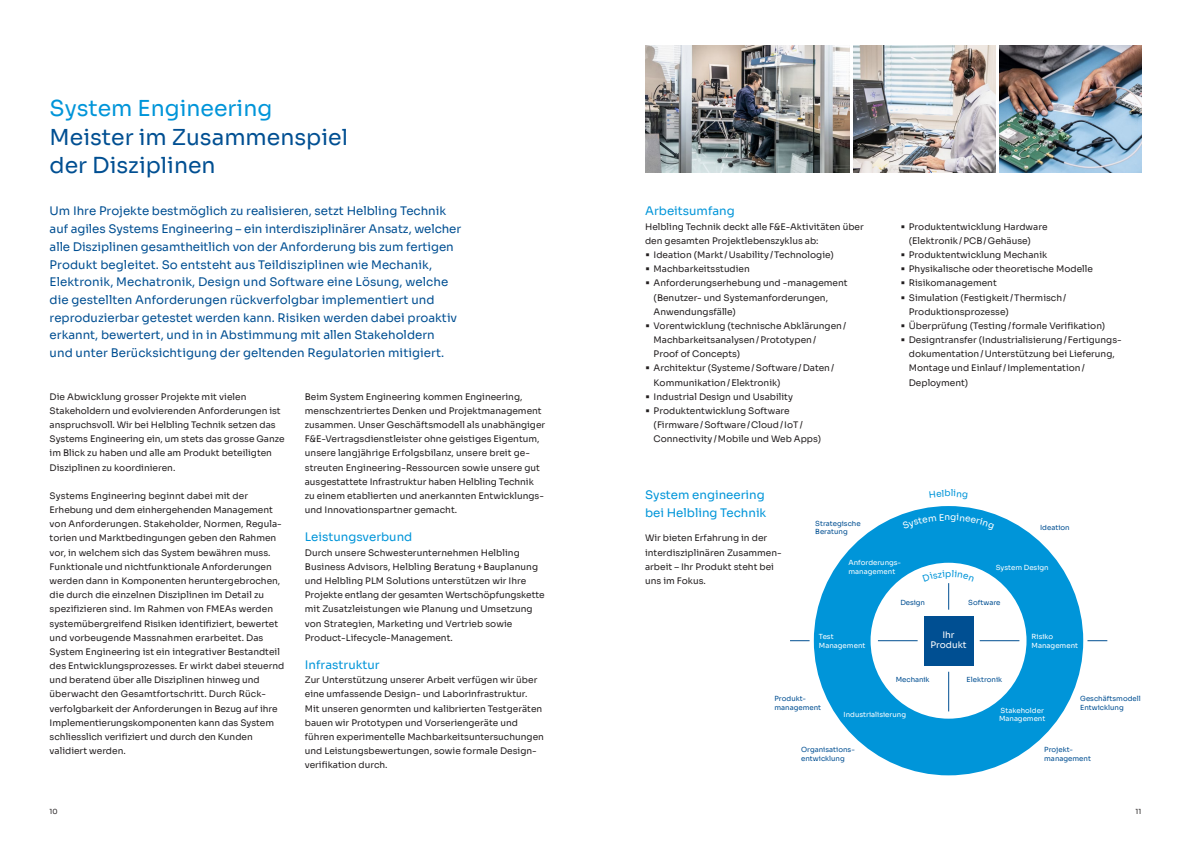
<style>
.page{position:relative;width:1191px;height:842px;background:#fff}
.page>*{position:absolute;margin:0;border:0;box-sizing:border-box;transform-origin:0 0}
.H3___22_pt{font:22px "Sora";color:#004f92}
.H3___22_pt-2{font:22px "Sora";color:#0095d9}
.Lead2_Quote___11_8_pt{font:11.8px/17.7px "Sora";color:#004f92}
.H5___11_8_pt{font:11.8px/17.7px "Sora";color:#0095d9}
.Fliesstext___9_pt{font:9px/14.2px "Sora";color:#231f20}
.Fliesstext___9_pt-2{font:9px/10px "Sora";color:#fff;text-align:center}
.t1{font:9px "Sora";color:#0095d9}
.Fliesstext_klein___7_pt{font:7px/8.5px "Sora";color:#004f92}
.Fliesstext_klein___7_pt-2{font:7px/8.5px "Sora";color:#fff}
.t2{font:7px "Sora";color:#231f20}
.s1{font-size:11.2px}
</style>
<div class="page">
<svg style="left:790px;top:640px;width:19px;height:1px"></svg>
<svg style="left:1087px;top:640px;width:20px;height:1px"></svg>
<div style="left:814px;top:506px;width:269px;height:269px;background:#0095d9;border-radius:50%"></div>
<div style="left:870px;top:563px;width:156px;height:156px;background:#fff;border-radius:50%"></div>
<div style="left:923px;top:616px;width:50px;height:49px;background:#004f92"></div>
<img style="left:645px;top:45px;width:204px;height:128px">
<img style="left:853px;top:45px;width:142px;height:128px">
<img style="left:999px;top:45px;width:142px;height:128px">
<hr style="left:948px;top:672px;width:1px;height:39px;background:#004f92">
<hr style="left:878px;top:640px;width:39px;height:1px;background:#004f92">
<hr style="left:979px;top:640px;width:40px;height:1px;background:#004f92">
<svg style="left:948px;top:583px;width:2px;height:27px"></svg>
<p class="H3___22_pt-2" style="left:50px;top:90px;width:224px">System Engineering</p>
<p class="H3___22_pt" style="left:50px;top:119px;width:300px">Meister im Zusammenspiel</p>
<p class="H3___22_pt" style="left:50px;top:147px;width:167px">der Disziplinen</p>
<p class="Lead2_Quote___11_8_pt" style="left:50px;top:201px;width:413px">Um Ihre Projekte bestmöglich zu realisieren, setzt Helbling Technik auf agiles Systems Engineering – ein interdisziplinärer Ansatz, welcher alle Disziplinen gesamtheitlich von der Anforderung bis zum fertigen Produkt begleitet. So entsteht aus Teildisziplinen wie Mechanik, Elektronik, Mechatronik, Design und Software eine Lösung, welche die gestellten Anforderungen rückverfolgbar implementiert und reproduzierbar getestet werden kann. Risiken werden dabei proaktiv erkannt, bewertert, und in in Abstimmung mit allen Stakeholdern<br>und unter Berücksichtigung der geltenden Regulatorien mitigiert.</p>
<p class="Fliesstext___9_pt" style="left:50px;top:389px;width:236px">Die Abwicklung grosser Projekte mit vielen Stakeholdern und evolvierenden Anforderungen ist anspruchsvoll. Wir bei Helbling Technik setzen das Systems Engineering ein, um stets das grosse Ganze im Blick zu haben und alle am Produkt beteiligten Disziplinen zu koordinieren.</p>
<p class="Fliesstext___9_pt" style="left:50px;top:488px;width:236px">Systems Engineering beginnt dabei mit der Erhebung und dem einhergehenden Management von Anforderungen. Stakeholder, Normen, Regula&shy;torien und Marktbedingungen geben den Rahmen vor, in welchem sich das System bewähren muss.<br>Funktionale und nichtfunktionale Anforderungen werden dann in Komponenten heruntergebrochen, die durch die einzelnen Disziplinen im Detail zu spezifizieren sind. Im Rahmen von FMEAs werden systemübergreifend Risiken identifiziert, bewertet und vorbeugende Massnahmen erarbeitet. Das System Engineering ist ein integrativer Bestandteil des Entwicklungsprozesses. Er wirkt dabei steuernd und beratend über alle Disziplinen hinweg und überwacht den Gesamtfortschritt. Durch Rück&shy;verfolgbarkeit der Anforderungen in Bezug auf ihre Implementierungskomponenten kann das System schliesslich verifiziert und durch den Kunden validiert werden.</p>
<p class="Fliesstext___9_pt" style="left:305px;top:389px;width:242px">Beim System Engineering kommen Engineering, menschzentriertes Denken und Projektmanagement zusammen. Unser Geschäftsmodell als unabhängiger F&amp;E-Vertragsdienstleister ohne geistiges Eigentum, unsere langjährige Erfolgsbilanz, unsere breit ge&shy;streuten Engineering-Ressourcen sowie unsere gut ausgestattete Infrastruktur haben Helbling Technik zu einem etablierten und anerkannten Entwicklungs&shy;und Innovationspartner gemacht.</p>
<p class="H5___11_8_pt" style="left:305px;top:527px;width:109px">Leistungsverbund</p>
<p class="Fliesstext___9_pt" style="left:305px;top:544px;width:241px">Durch unsere Schwesterunternehmen Helbling Business Advisors, Helbling Beratung+Bauplanung und Helbling PLM Solutions unterstützen wir Ihre Projekte entlang der gesamten Wertschöpfungskette mit Zusatzleistungen wie Planung und Umsetzung von Strategien, Marketing und Vertrieb sowie Product-Lifecycle-Management.</p>
<p class="H5___11_8_pt" style="left:305px;top:655px;width:76px">Infrastruktur</p>
<p class="Fliesstext___9_pt" style="left:305px;top:672px;width:241px">Zur Unterstützung unserer Arbeit verfügen wir über eine umfassende Design- und Laborinfrastruktur.<br>Mit unseren genormten und kalibrierten Testgeräten bauen wir Prototypen und Vorseriengeräte und führen experimentelle Machbarkeitsuntersuchungen und Leistungsbewertungen, sowie formale Design&shy;verifikation durch.</p>
<p class="H5___11_8_pt" style="left:645px;top:201px;width:91px">Arbeitsumfang</p>
<p class="Fliesstext___9_pt" style="left:645px;top:218px;width:220px">Helbling Technik deckt alle F&amp;E-Aktivitäten über den gesamten Projektlebenszyklus ab:</p>
<p class="Fliesstext___9_pt" style="left:645px;top:247px;width:190px"><span class="s1">•</span> Ideation (Markt /Usability/Technologie)</p>
<p class="Fliesstext___9_pt" style="left:645px;top:261px;width:106px"><span class="s1">•</span> Machbarkeitsstudien</p>
<p class="Fliesstext___9_pt" style="left:653px;top:275px;width:195px;text-indent:-9px"><span class="s1">•</span> Anforderungserhebung und -management (Benutzer- und Systemanforderungen,<br>Anwendungsfälle)</p>
<p class="Fliesstext___9_pt" style="left:653px;top:318px;width:194px;text-indent:-9px"><span class="s1">•</span> Vorentwicklung (technische Abklärungen/<br>Machbarkeitsanalysen/Prototypen/<br>Proof of Concepts)</p>
<p class="Fliesstext___9_pt" style="left:653px;top:360px;width:182px;text-indent:-9px"><span class="s1">•</span> Architektur (Systeme/Software/Daten/<br>Kommunikation/Elektronik)</p>
<p class="Fliesstext___9_pt" style="left:645px;top:389px;width:149px"><span class="s1">•</span> Industrial Design und Usability</p>
<p class="Fliesstext___9_pt" style="left:653px;top:403px;width:169px;text-indent:-9px"><span class="s1">•</span> Produktentwicklung Software (Firmware/Software/Cloud/IoT/<br>Connectivity/Mobile und Web Apps)</p>
<p class="Fliesstext___9_pt" style="left:909px;top:218px;width:140px;text-indent:-9px"><span class="s1">•</span> Produktentwicklung Hardware (Elektronik/PCB/Gehäuse)</p>
<p class="Fliesstext___9_pt" style="left:900px;top:247px;width:148px"><span class="s1">•</span> Produktentwicklung Mechanik</p>
<p class="Fliesstext___9_pt" style="left:900px;top:261px;width:194px"><span class="s1">•</span> Physikalische oder theoretische Modelle</p>
<p class="Fliesstext___9_pt" style="left:900px;top:275px;width:98px"><span class="s1">•</span> Risikomanagement</p>
<p class="Fliesstext___9_pt" style="left:909px;top:289px;width:159px;text-indent:-9px"><span class="s1">•</span> Simulation (Festigkeit /Thermisch/<br>Produktionsprozesse)</p>
<p class="Fliesstext___9_pt" style="left:900px;top:318px;width:206px"><span class="s1">•</span> Überprüfung (Testing/formale Verifikation)</p>
<p class="Fliesstext___9_pt" style="left:909px;top:332px;width:214px;text-indent:-9px"><span class="s1">•</span> Designtransfer (Industrialisierung/Fertigungs&shy;dokumentation/Unterstützung bei Lieferung, Montage und Einlauf/Implementation/ Deployment)</p>
<p class="H5___11_8_pt" style="left:645px;top:485px;width:123px">System engineering bei Helbling Technik</p>
<p class="Fliesstext___9_pt" style="left:645px;top:530px;width:138px">Wir bieten Erfahrung in der interdisziplinären Zusammen&shy;arbeit – Ihr Produkt steht bei uns im Fokus.</p>
<p class="t1" style="left:944px;top:486px;width:8px">b</p>
<p class="Fliesstext_klein___7_pt" style="left:815px;top:518px;width:47px">Strategische<br>Beratung</p>
<p class="Fliesstext___9_pt-2" style="left:944px;top:511px;width:7px">n</p>
<p class="Fliesstext_klein___7_pt" style="left:1040px;top:522px;width:31px">Ideation</p>
<p class="Fliesstext_klein___7_pt-2" style="left:848px;top:558px;width:53px">Anforderungs&shy;management</p>
<p class="Fliesstext_klein___7_pt-2" style="left:995px;top:562px;width:54px">System Design</p>
<p class="Fliesstext_klein___7_pt" style="left:900px;top:598px;width:26px">Design</p>
<p class="Fliesstext_klein___7_pt" style="left:968px;top:598px;width:34px">Software</p>
<p class="Fliesstext_klein___7_pt-2" style="left:819px;top:632px;width:16px">Test</p>
<p class="Fliesstext_klein___7_pt-2" style="left:819px;top:640px;width:48px">Management</p>
<p class="Fliesstext___9_pt-2" style="left:930px;top:629px;width:38px">Ihr<br>Produkt</p>
<p class="Fliesstext_klein___7_pt" style="left:895px;top:674px;width:35px">Mechanik</p>
<p class="Fliesstext_klein___7_pt" style="left:966px;top:674px;width:37px">Elektronik</p>
<p class="Fliesstext_klein___7_pt-2" style="left:1031px;top:632px;width:23px">Risiko</p>
<p class="Fliesstext_klein___7_pt-2" style="left:1031px;top:640px;width:48px">Management</p>
<p class="Fliesstext_klein___7_pt" style="left:774px;top:694px;width:48px">Produkt&shy;management</p>
<p class="Fliesstext_klein___7_pt" style="left:1080px;top:694px;width:62px">Geschäftsmodell</p>
<p class="Fliesstext_klein___7_pt" style="left:1080px;top:702px;width:45px">Entwicklung</p>
<p class="Fliesstext_klein___7_pt-2" style="left:1000px;top:705px;width:45px">Stakeholder</p>
<p class="Fliesstext_klein___7_pt-2" style="left:999px;top:714px;width:48px">Management</p>
<p class="Fliesstext_klein___7_pt-2" style="left:843px;top:709px;width:64px">Industrialisierung</p>
<p class="Fliesstext_klein___7_pt" style="left:801px;top:745px;width:54px">Organisations&shy;entwicklung</p>
<p class="Fliesstext_klein___7_pt" style="left:1044px;top:745px;width:48px">Projekt&shy;management</p>
<p class="t2" style="left:50px;top:805px;width:10px">10</p>
<p class="t2" style="left:1135px;top:805px;width:7px">11</p>
</div>
